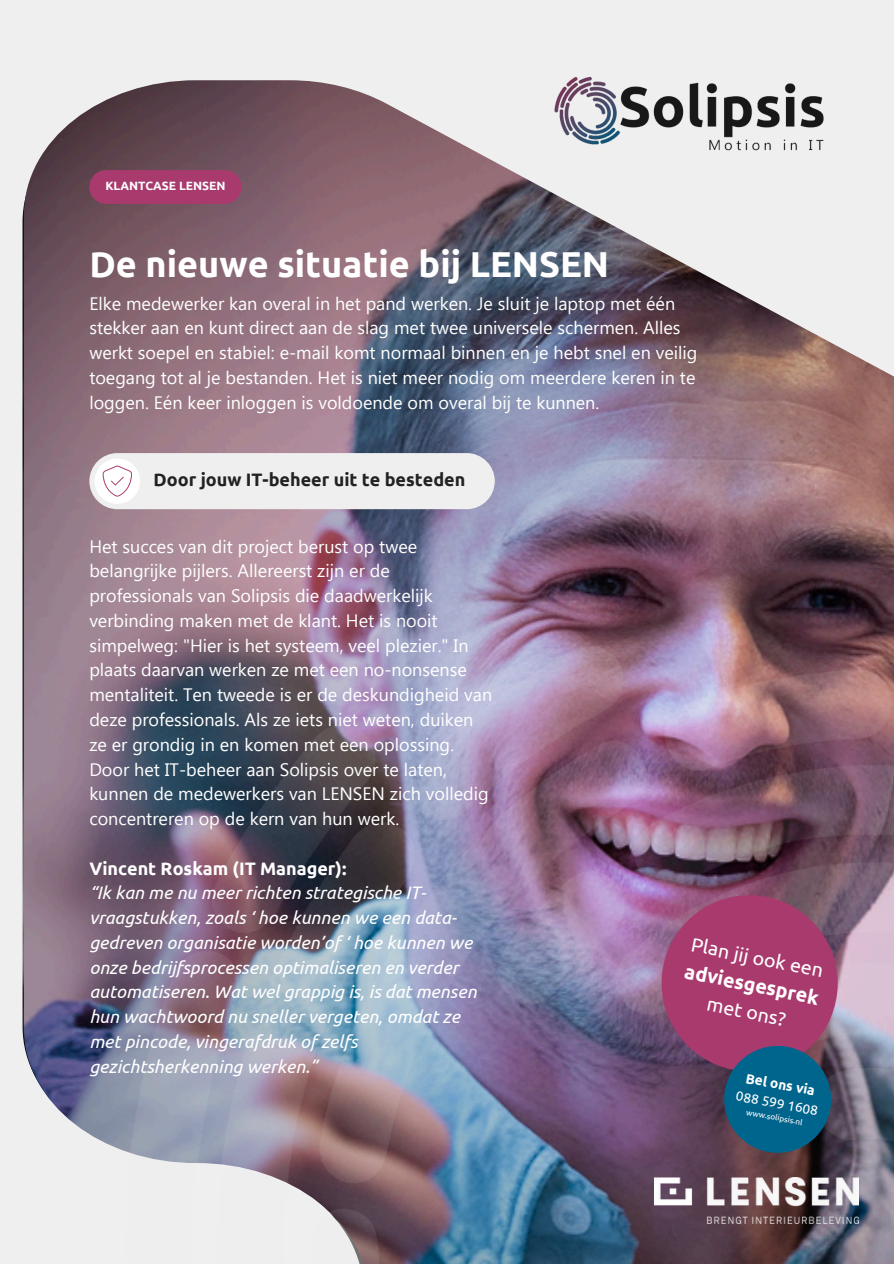
<style>
.page{position:relative;width:894px;height:1264px;background:#fff}
.page>*{position:absolute;margin:0;border:0;box-sizing:border-box;transform-origin:0 0}
.t1{font:700 36px "Ubuntu";color:#fff}
.t2{font:19.65px "Ubuntu";color:#fff}
.t3{font:700 19.65px "Ubuntu";color:#fff}
.t4{font:18px/24.8px "Segoe UI";color:#fff}
.t5{font:italic 18px/24.8px "Ubuntu";color:#fff}
.t6{font:700 18px "Ubuntu";color:#222}
.t7{font:13.65px "Ubuntu";color:#fff}
.t8{font:700 13.65px "Ubuntu";color:#fff}
.t9{font:700 12px "Ubuntu";color:#fff}
.t10{font:8.1px "Ubuntu";color:#fff}
.s1{font-weight:700;font-style:normal}
</style>
<div class="page">
<div style="left:0;top:0;width:893px;height:1263px;background:#efefef"></div>
<img style="left:24px;top:80px;width:869px;height:1043px">
<img style="left:73px;top:623px;width:820px;height:640px">
<img style="left:548px;top:76px;width:280px;height:80px">
<div style="left:89px;top:453px;width:405px;height:56px;background:#efefef;border-radius:28px"></div>
<div style="left:95px;top:458px;width:45px;height:46px;background:#fff;border-radius:50%"></div>
<div style="left:89px;top:170px;width:152px;height:34px;background:#a93a6d;border-radius:17px"></div>
<img style="left:653px;top:1177px;width:205px;height:45px">
<svg style="left:103px;top:465px;width:29px;height:31px"></svg>
<div style="left:661px;top:895px;width:176px;height:176px;background:#a93a6d;border-radius:50%"></div>
<div style="left:724px;top:1045px;width:107px;height:107px;background:#00658d;border-radius:50%"></div>
<p class="t9" style="left:105px;top:179px;width:121px">KLANTCASE LENSEN</p>
<h3 class="t1" style="left:89px;top:243px;width:521px">De nieuwe situatie bij LENSEN</h3>
<h1 class="t4" style="left:89px;top:290px;width:609px">Elke medewerker kan overal in het pand werken. Je sluit je laptop met één stekker aan en kunt direct aan de slag met twee universele schermen. Alles werkt soepel en stabiel: e-mail komt normaal binnen en je hebt snel en veilig toegang tot al je bestanden. Het is niet meer nodig om meerdere keren in te loggen. Eén keer inloggen is voldoende om overal bij te kunnen.</h1>
<h4 class="t6" style="left:154px;top:469px;width:313px">Door jouw IT-beheer uit te besteden</h4>
<p class="t4" style="left:89px;top:533px;width:404px">Het succes van dit project berust op twee belangrijke pijlers. Allereerst zijn er de professionals van Solipsis die daadwerkelijk verbinding maken met de klant. Het is nooit simpelweg: "Hier is het systeem, veel plezier." In plaats daarvan werken ze met een no-nonsense mentaliteit. Ten tweede is er de deskundigheid van deze professionals. Als ze iets niet weten, duiken ze er grondig in en komen met een oplossing.<br>Door het IT-beheer aan Solipsis over te laten, kunnen de medewerkers van LENSEN zich volledig concentreren op de kern van hun werk.</p>
<h2 class="t5" style="left:89px;top:855px;width:388px"><span class="s1">Vincent Roskam (IT Manager):<br></span>“Ik kan me nu meer richten strategische IT&shy;vraagstukken, zoals ‘ hoe kunnen we een data&shy;gedreven organisatie worden’of ‘ hoe kunnen we onze bedrijfsprocessen optimaliseren en verder automatiseren. Wat wel grappig is, is dat mensen hun wachtwoord nu sneller vergeten, omdat ze met pincode, vingerafdruk of zelfs gezichtsherkenning werken.”</h2>
<h3 class="t2" style="left:693px;top:933px;width:136px;rotate:11deg">Plan jij ook een</h3>
<h3 class="t2" style="left:709px;top:992px;width:82px;rotate:11deg">met ons?</h3>
<h3 class="t3" style="left:686px;top:960px;width:138px;rotate:11deg">adviesgesprek</h3>
<h3 class="t8" style="left:747px;top:1069px;width:71px;rotate:11deg">Bel ons via</h3>
<p class="t7" style="left:737px;top:1087px;width:85px;rotate:11deg">088 599 1608</p>
<h3 class="t10" style="left:747px;top:1106px;width:58px;rotate:11deg">www.solipsis.nl</h3>
</div>
